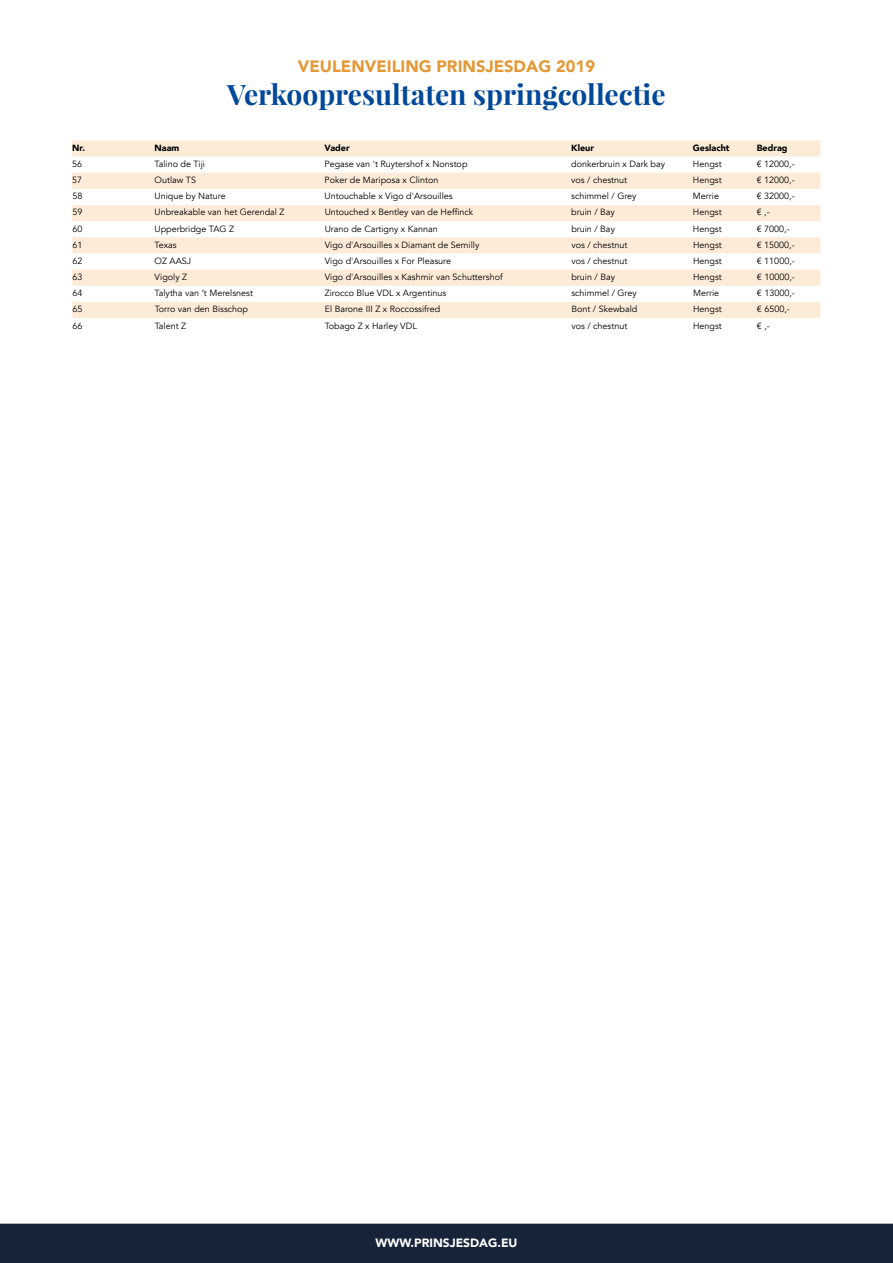
<style>
.page{position:relative;width:893px;height:1263px;background:#fff}
.page>*{position:absolute;margin:0;border:0;box-sizing:border-box;transform-origin:0 0}
.t1{font:700 28.2px "Playfair Display";color:#00489a}
.t2{font:900 16.5px "Avenir";color:#e49937}
.t3{font:900 12px "Avenir";color:#fff}
.t4{font:9px "Avenir";color:#000}
.t5{font:900 9px "Avenir";color:#000}
</style>
<div class="page">
<svg style="left:72px;top:140px;width:748px;height:178px;fill:#fbebd7"></svg>
<div style="left:0;top:1224px;width:893px;height:39px;background:#162338"></div>
<h2 class="t2" style="left:298px;top:52px;width:299px">VEULENVEILING PRINSJESDAG 2019</h2>
<h1 class="t1" style="left:227px;top:77px;width:440px">Verkoopresultaten springcollectie</h1>
<p class="t5" style="left:72px;top:140px;width:14px">Nr.</p>
<p class="t5" style="left:154px;top:140px;width:26px">Naam</p>
<p class="t5" style="left:325px;top:140px;width:27px">Vader</p>
<p class="t5" style="left:571px;top:140px;width:24px">Kleur</p>
<p class="t5" style="left:693px;top:140px;width:38px">Geslacht</p>
<p class="t5" style="left:757px;top:140px;width:32px">Bedrag</p>
<p class="t4" style="left:72px;top:158px;width:12px">56</p>
<p class="t4" style="left:155px;top:158px;width:52px">Talino de Tiji</p>
<p class="t4" style="left:325px;top:158px;width:144px">Pegase van 't Ruytershof x Nonstop</p>
<p class="t4" style="left:571px;top:158px;width:95px">donkerbruin x Dark bay</p>
<p class="t4" style="left:693px;top:158px;width:30px">Hengst</p>
<p class="t4" style="left:757px;top:158px;width:40px">€ 12000,-</p>
<p class="t4" style="left:72px;top:175px;width:12px">57</p>
<p class="t4" style="left:155px;top:175px;width:43px">Outlaw TS</p>
<p class="t4" style="left:325px;top:175px;width:115px">Poker de Mariposa x Clinton</p>
<p class="t4" style="left:571px;top:175px;width:58px">vos / chestnut</p>
<p class="t4" style="left:693px;top:175px;width:30px">Hengst</p>
<p class="t4" style="left:757px;top:175px;width:40px">€ 12000,-</p>
<p class="t4" style="left:72px;top:191px;width:12px">58</p>
<p class="t4" style="left:155px;top:191px;width:73px">Unique by Nature</p>
<p class="t4" style="left:325px;top:191px;width:130px">Untouchable x Vigo d'Arsouilles</p>
<p class="t4" style="left:571px;top:191px;width:67px">schimmel / Grey</p>
<p class="t4" style="left:693px;top:191px;width:28px">Merrie</p>
<p class="t4" style="left:757px;top:191px;width:40px">€ 32000,-</p>
<p class="t4" style="left:72px;top:207px;width:12px">59</p>
<p class="t4" style="left:155px;top:207px;width:132px">Unbreakable van het Gerendal Z</p>
<p class="t4" style="left:325px;top:207px;width:150px">Untouched x Bentley van de Heffinck</p>
<p class="t4" style="left:571px;top:207px;width:45px">bruin / Bay</p>
<p class="t4" style="left:693px;top:207px;width:30px">Hengst</p>
<p class="t4" style="left:757px;top:207px;width:15px">€ ,-</p>
<p class="t4" style="left:72px;top:223px;width:12px">60</p>
<p class="t4" style="left:155px;top:223px;width:81px">Upperbridge TAG Z</p>
<p class="t4" style="left:325px;top:223px;width:115px">Urano de Cartigny x Kannan</p>
<p class="t4" style="left:571px;top:223px;width:45px">bruin / Bay</p>
<p class="t4" style="left:693px;top:223px;width:30px">Hengst</p>
<p class="t4" style="left:757px;top:223px;width:35px">€ 7000,-</p>
<p class="t4" style="left:72px;top:239px;width:12px">61</p>
<p class="t4" style="left:155px;top:239px;width:24px">Texas</p>
<p class="t4" style="left:325px;top:239px;width:156px">Vigo d'Arsouilles x Diamant de Semilly</p>
<p class="t4" style="left:571px;top:239px;width:58px">vos / chestnut</p>
<p class="t4" style="left:693px;top:239px;width:30px">Hengst</p>
<p class="t4" style="left:757px;top:239px;width:40px">€ 15000,-</p>
<p class="t4" style="left:72px;top:255px;width:12px">62</p>
<p class="t4" style="left:155px;top:255px;width:38px">OZ AASJ</p>
<p class="t4" style="left:325px;top:255px;width:128px">Vigo d'Arsouilles x For Pleasure</p>
<p class="t4" style="left:571px;top:255px;width:58px">vos / chestnut</p>
<p class="t4" style="left:693px;top:255px;width:30px">Hengst</p>
<p class="t4" style="left:757px;top:255px;width:40px">€ 11000,-</p>
<p class="t4" style="left:72px;top:272px;width:12px">63</p>
<p class="t4" style="left:155px;top:272px;width:34px">Vigoly Z</p>
<p class="t4" style="left:325px;top:272px;width:180px">Vigo d'Arsouilles x Kashmir van Schuttershof</p>
<p class="t4" style="left:571px;top:272px;width:45px">bruin / Bay</p>
<p class="t4" style="left:693px;top:272px;width:30px">Hengst</p>
<p class="t4" style="left:757px;top:272px;width:40px">€ 10000,-</p>
<p class="t4" style="left:72px;top:288px;width:12px">64</p>
<p class="t4" style="left:155px;top:288px;width:100px">Talytha van ’t Merelsnest</p>
<p class="t4" style="left:325px;top:288px;width:123px">Zirocco Blue VDL x Argentinus</p>
<p class="t4" style="left:571px;top:288px;width:67px">schimmel / Grey</p>
<p class="t4" style="left:693px;top:288px;width:28px">Merrie</p>
<p class="t4" style="left:757px;top:288px;width:40px">€ 13000,-</p>
<p class="t4" style="left:72px;top:304px;width:12px">65</p>
<p class="t4" style="left:155px;top:304px;width:95px">Torro van den Bisschop</p>
<p class="t4" style="left:325px;top:304px;width:117px">El Barone III Z x Roccossifred</p>
<p class="t4" style="left:571px;top:304px;width:68px">Bont / Skewbald</p>
<p class="t4" style="left:693px;top:304px;width:30px">Hengst</p>
<p class="t4" style="left:757px;top:304px;width:35px">€ 6500,-</p>
<p class="t4" style="left:72px;top:320px;width:12px">66</p>
<p class="t4" style="left:155px;top:320px;width:33px">Talent Z</p>
<p class="t4" style="left:325px;top:320px;width:94px">Tobago Z x Harley VDL</p>
<p class="t4" style="left:571px;top:320px;width:58px">vos / chestnut</p>
<p class="t4" style="left:693px;top:320px;width:30px">Hengst</p>
<p class="t4" style="left:757px;top:320px;width:15px">€ ,-</p>
<h3 class="t3" style="left:375px;top:1233px;width:144px">WWW.PRINSJESDAG.EU</h3>
</div>
